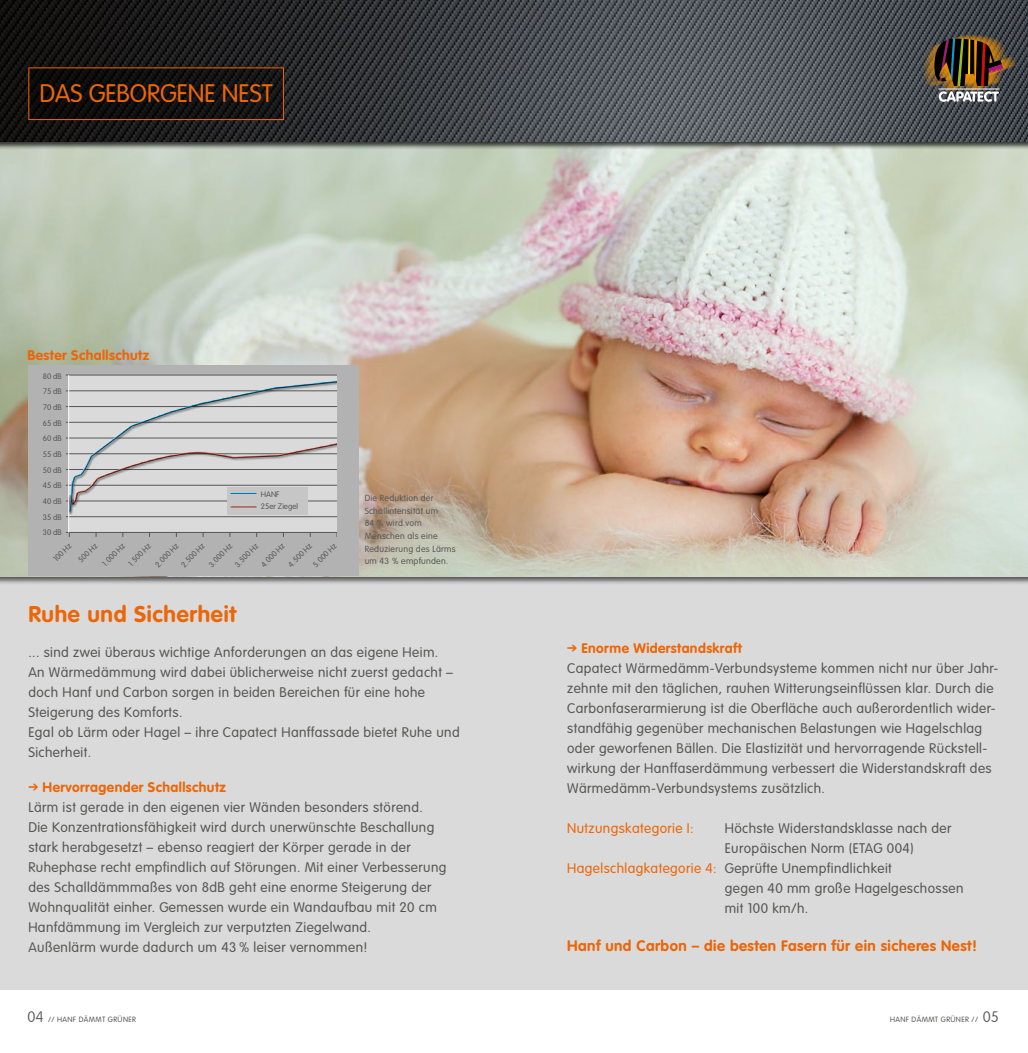
<style>
.page{position:relative;width:1028px;height:1053px;background:#fff}
.page>*{position:absolute;margin:0;border:0;box-sizing:border-box;transform-origin:0 0}
.t1{font:300 25px "VAG Rounded";color:#ec6608}
.t2{font:700 22.5px "VAG Rounded";letter-spacing:.03em;color:#ec6608}
.t3{font:700 15px "VAG Rounded";letter-spacing:.03em;color:#ec6608}
.t4{font:300 13.75px/20px "VAG Rounded";letter-spacing:.03em;color:#575756}
.t5{font:300 13.75px "VAG Rounded";letter-spacing:.03em;color:#ec6608}
.t6{font:700 13.75px "VAG Rounded";letter-spacing:.03em;color:#ec6608}
.t7{font:300 8.75px/12.5px "VAG Rounded";letter-spacing:.03em;color:#575756}
.t8{font:300 7.88px/15.6px "VAG Rounded";color:#575756;text-align:justify}
.t9{font:300 7.5px "VAG Rounded";letter-spacing:.05em;color:#575756}
.s1{color:#ec6608}
.s2{font-weight:700;color:#ec6608}
.s3{font-weight:100;font-size:15px}
</style>
<div class="page">
<div style="left:0;top:576px;width:1028px;height:413px;background:#dadada"></div>
<img style="left:0;top:150px;width:1028px;height:426px">
<div style="left:0;top:0;width:1028px;height:150px;background:#000;opacity:.75"></div>
<img style="left:912px;top:9px;width:111px;height:84px">
<img style="left:934px;top:39px;width:69px;height:63px">
<svg style="left:30px;top:69px;width:252px;height:49px;background:#0f0f0f"></svg>
<div style="left:28px;top:67px;width:256px;height:53px;border:1px solid #ec6608"></div>
<div style="left:28px;top:366px;width:330px;height:210px;background:#b3b2b2"></div>
<div style="left:69px;top:375px;width:268px;height:157px;background:#dadada"></div>
<hr style="left:66px;top:532px;width:271px;height:1px;background:#575756">
<hr style="left:66px;top:516px;width:271px;height:1px;background:#575756">
<hr style="left:66px;top:500px;width:271px;height:1px;background:#575756">
<hr style="left:66px;top:485px;width:271px;height:1px;background:#575756">
<hr style="left:66px;top:469px;width:271px;height:1px;background:#575756">
<hr style="left:66px;top:453px;width:271px;height:1px;background:#575756">
<hr style="left:66px;top:438px;width:271px;height:1px;background:#575756">
<hr style="left:66px;top:422px;width:271px;height:1px;background:#575756">
<hr style="left:66px;top:406px;width:271px;height:1px;background:#575756">
<hr style="left:66px;top:390px;width:271px;height:1px;background:#575756">
<hr style="left:66px;top:375px;width:271px;height:1px;background:#575756">
<div style="left:67px;top:380px;width:272px;height:133px;background:#000;opacity:.75"></div>
<div style="left:228px;top:487px;width:80px;height:27px;background:#c6c6c6"></div>
<hr style="left:229px;top:491px;width:28px;height:3px;background:#000;opacity:.75">
<hr style="left:229px;top:505px;width:28px;height:2px;background:#000;opacity:.75">
<div style="left:337px;top:366px;width:8px;height:183px;background:#b3b2b2"></div>
<hr style="left:68px;top:375px;width:1px;height:157px;background:#fff">
<h1 class="t1" style="left:39px;top:79px;width:235px">DAS GEBORGENE NEST</h1>
<p class="t6" style="left:27px;top:347px;width:123px">Bester Schallschutz</p>
<p class="t8" style="left:43px;top:368px;width:21px">80 dB 75 dB 70 dB 65 dB 60 dB 55 dB 50 dB 45 dB 40 dB 35 dB 30 dB</p>
<p class="t8" style="left:261px;top:488px;width:39px;line-height:12.2px">HANF<br>25er Ziegel</p>
<p class="t7" style="left:365px;top:492px;width:93px">Die Reduktion der<br>Schallintensität um<br>84 % wird vom<br>Menschen als eine<br>Reduzierung des Lärms um 43 % empfunden.</p>
<p class="t8" style="left:49px;top:555px;width:23px;rotate:-45deg">100 Hz</p>
<p class="t8" style="left:74px;top:556px;width:25px;rotate:-45deg">500 Hz</p>
<p class="t8" style="left:98px;top:559px;width:30px;rotate:-45deg">1.000 Hz</p>
<p class="t8" style="left:124px;top:559px;width:30px;rotate:-45deg">1.500 Hz</p>
<p class="t8" style="left:151px;top:560px;width:31px;rotate:-45deg">2.000 Hz</p>
<p class="t8" style="left:177px;top:560px;width:31px;rotate:-45deg">2.500 Hz</p>
<p class="t8" style="left:204px;top:560px;width:31px;rotate:-45deg">3.000 Hz</p>
<p class="t8" style="left:230px;top:560px;width:31px;rotate:-45deg">3.500 Hz</p>
<p class="t8" style="left:257px;top:560px;width:31px;rotate:-45deg">4.000 Hz</p>
<p class="t8" style="left:284px;top:560px;width:31px;rotate:-45deg">4.500 Hz</p>
<p class="t8" style="left:309px;top:560px;width:31px;rotate:-45deg">5.000 Hz</p>
<h2 class="t2" style="left:28px;top:601px;width:209px">Ruhe und Sicherheit</h2>
<p class="t4" style="left:28px;top:642px;width:433px">... sind zwei überaus wichtige Anforderungen an das eigene Heim.<br>An Wärmedämmung wird dabei üblicherweise nicht zuerst gedacht – doch Hanf und Carbon sorgen in beiden Bereichen für eine hohe Steigerung des Komforts.<br>Egal ob Lärm oder Hagel – ihre Capatect Hanffassade bietet Ruhe und Sicherheit.</p>
<p class="t4" style="left:28px;top:777px;width:420px"><span class="s1">➔</span> <span class="s2">Hervorragender Schallschutz<br></span>Lärm ist gerade in den eigenen vier Wänden besonders störend.<br>Die Konzentrationsfähigkeit wird durch unerwünschte Beschallung stark herabgesetzt – ebenso reagiert der Körper gerade in der Ruhephase recht empfindlich auf Störungen. Mit einer Verbesserung des Schalldämmmaßes von 8dB geht eine enorme Steigerung der Wohnqualität einher. Gemessen wurde ein Wandaufbau mit 20 cm Hanfdämmung im Vergleich zur verputzten Ziegelwand.<br>Außenlärm wurde dadurch um 43 % leiser vernommen!</p>
<p class="t4" style="left:567px;top:638px;width:433px"><span class="s1">➔</span> <span class="s2">Enorme Widerstandskraft<br></span>Capatect Wärmedämm-Verbundsysteme kommen nicht nur über Jahr&shy;zehnte mit den täglichen, rauhen Witterungseinflüssen klar. Durch die Carbonfaserarmierung ist die Oberfläche auch außerordentlich wider&shy;standfähig gegenüber mechanischen Belastungen wie Hagelschlag oder geworfenen Bällen. Die Elastizität und hervorragende Rückstell&shy;wirkung der Hanffaserdämmung verbessert die Widerstandskraft des Wärmedämm-Verbundsystems zusätzlich.</p>
<p class="t5" style="left:567px;top:820px;width:128px">Nutzungskategorie I:</p>
<p class="t4" style="left:724px;top:818px;width:228px">Höchste Widerstandsklasse nach der</p>
<p class="t4" style="left:724px;top:838px;width:190px">Europäischen Norm (ETAG 004)</p>
<p class="t4" style="left:567px;top:858px;width:326px"><span class="s1">Hagelschlagkategorie 4:</span> Geprüfte Unempfindlichkeit</p>
<p class="t4" style="left:724px;top:878px;width:240px">gegen 40 mm große Hagelgeschossen</p>
<p class="t4" style="left:724px;top:898px;width:85px">mit 100 km/h.</p>
<p class="t3" style="left:567px;top:937px;width:411px">Hanf und Carbon – die besten Fasern für ein sicheres Nest!</p>
<p class="t9" style="left:27px;top:1014px;width:110px"><span class="s3">04</span> // HANF DÄMMT GRÜNER</p>
<p class="t9" style="left:890px;top:1014px;width:110px">HANF DÄMMT GRÜNER // <span class="s3">05</span></p>
</div>
